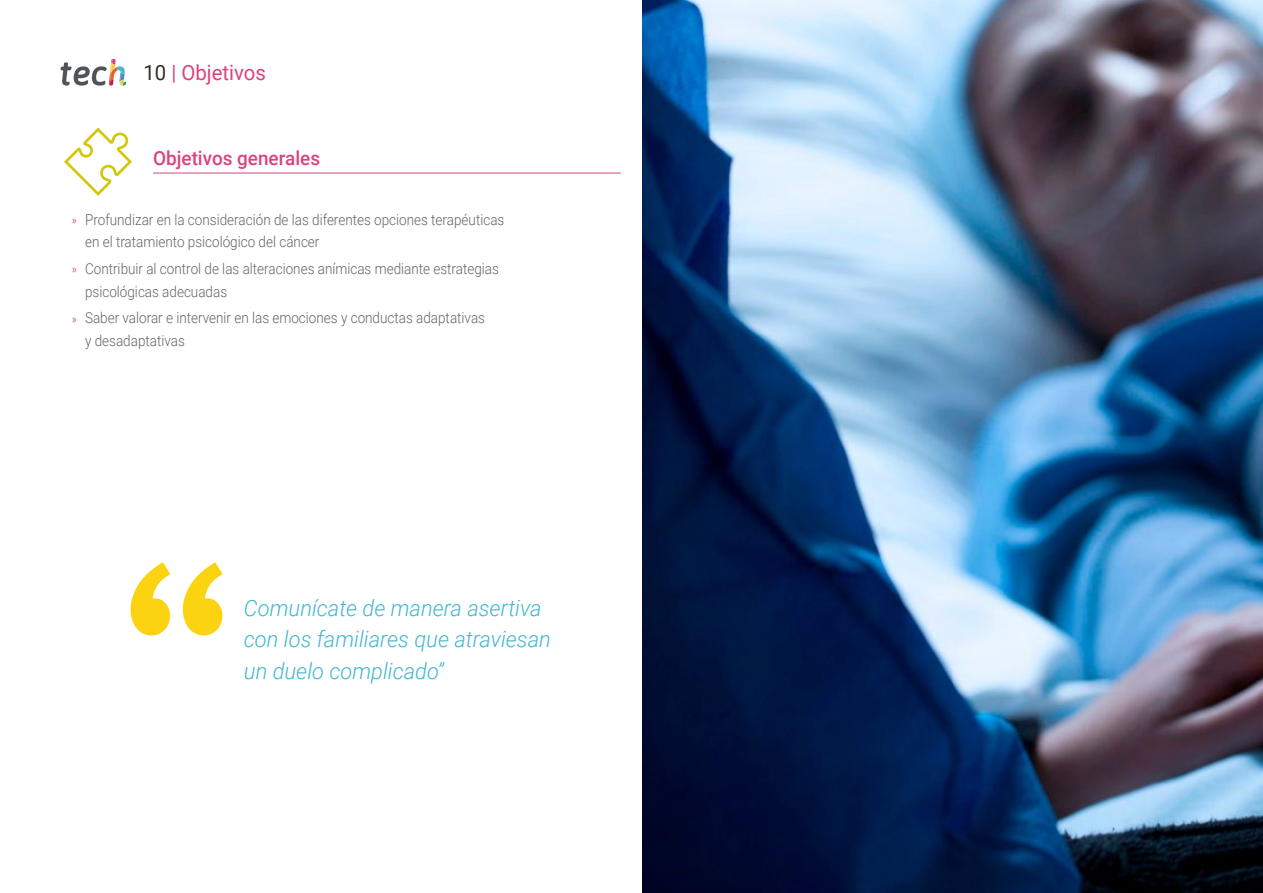
<style>
.page{position:relative;width:1263px;height:893px;background:#fff}
.page>*{position:absolute;margin:0;border:0;box-sizing:border-box;transform-origin:0 0}
.t1{font:italic 300 22.5px/31.5px "Roboto";color:#43b7cf}
.t2{font:21px "Roboto";color:#da447d}
.t3{font:500 19.5px "Roboto";color:#da447d}
.t4{font:300 15px/22.5px "Roboto";color:#61646a;scale:.9 1}
.s1{color:#312e20}
.s2{font-family:"Myriad Pro";font-weight:400;font-size:12px;color:#da447d}
</style>
<div class="page">
<hr style="left:153px;top:173px;width:468px;height:1px;background:#da447d">
<svg style="left:64px;top:128px;width:68px;height:68px"></svg>
<img style="left:642px;top:0;width:621px;height:893px">
<svg style="left:131px;top:562px;width:92px;height:73px"></svg>
<svg style="left:61px;top:59px;width:65px;height:27px"></svg>
<h2 class="t2" style="left:144px;top:57px;width:124px"><span class="s1">10</span> | Objetivos</h2>
<h3 class="t3" style="left:153px;top:144px;width:169px">Objetivos generales</h3>
<p class="t4" style="left:85px;top:208px;width:467px;text-indent:-13px"><span class="s2">»</span> Profundizar en la consideración de las diferentes opciones terapéuticas en el tratamiento psicológico del cáncer</p>
<p class="t4" style="left:85px;top:257px;width:461px;text-indent:-13px"><span class="s2">»</span> Contribuir al control de las alteraciones anímicas mediante estrategias psicológicas adecuadas</p>
<p class="t4" style="left:85px;top:306px;width:446px;text-indent:-13px"><span class="s2">»</span> Saber valorar e intervenir en las emociones y conductas adaptativas y desadaptativas</p>
<h1 class="t1" style="left:244px;top:591px;width:308px">Comunícate de manera asertiva con los familiares que atraviesan un duelo complicado”</h1>
</div>
